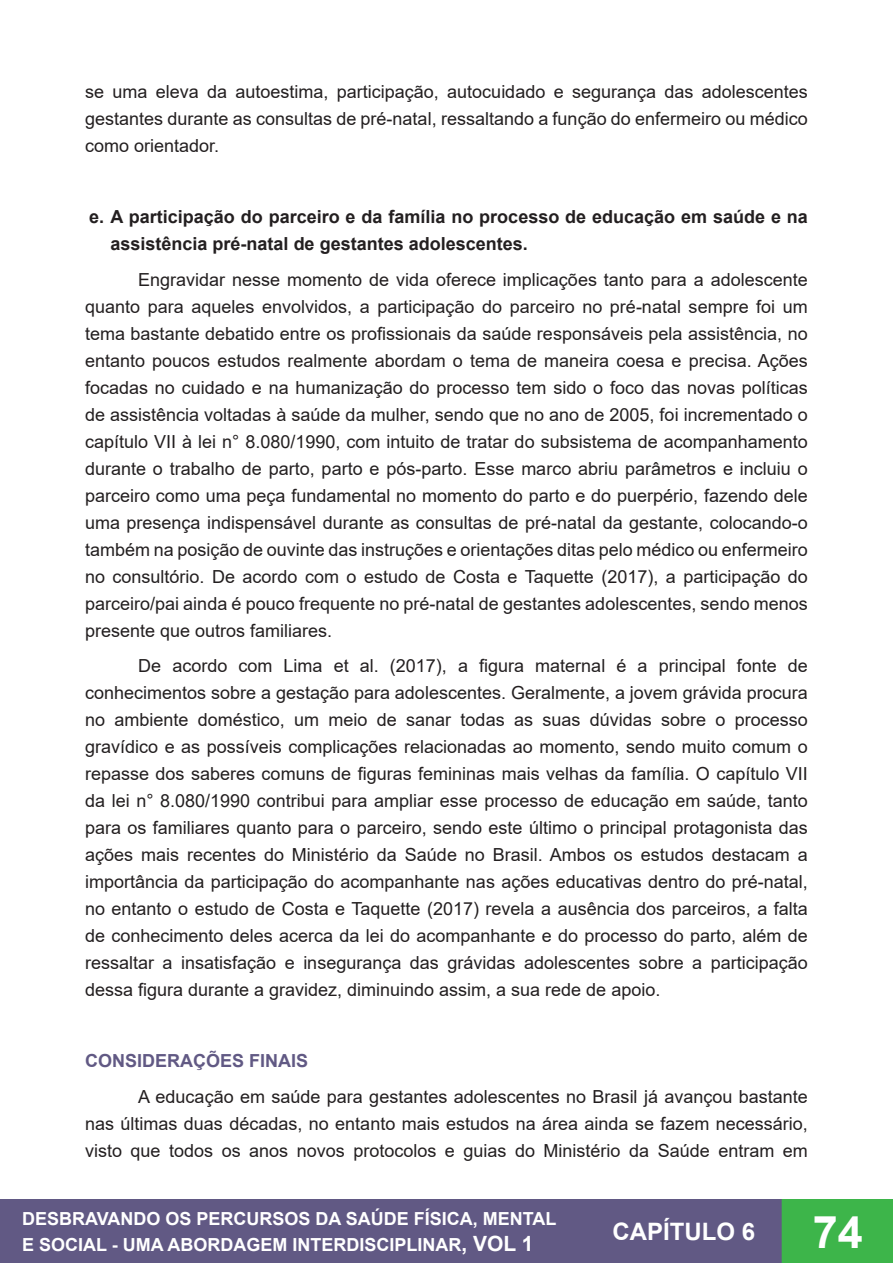
<style>
.page{position:relative;width:893px;height:1263px;background:#fff}
.page>*{position:absolute;margin:0;border:0;box-sizing:border-box;transform-origin:0 0}
.t1{font:700 45px "Arial";color:#fff}
.t2{font:700 24px "Arial";color:#fff}
.Normal__Web{font:18px/27px "Arial";color:#231f20;text-align:justify}
.t3{font:700 18px/27px "Arial";color:#231f20}
.t4{font:700 18px/26.5px "Arial";color:#fff}
.t5{font:700 18px "Arial";color:#615984}
.s1{font-size:21px}
</style>
<div class="page">
<div style="left:0;top:1200px;width:782px;height:63px;background:#615984"></div>
<div style="left:0;top:1199px;width:783px;height:64px;border:2px solid #615984"></div>
<div style="left:782px;top:1200px;width:111px;height:63px;background:#3db54a"></div>
<div style="left:782px;top:1199px;width:111px;height:64px;border:2px solid #3db54a"></div>
<p class="Normal__Web" style="left:85px;top:78px;width:724px">se uma eleva da autoestima, participação, autocuidado e segurança das adolescentes gestantes durante as consultas de pré-natal, ressaltando a função do enfermeiro ou médico como orientador.</p>
<p class="t3" style="left:111px;top:204px;width:699px;text-indent:-21px">e. A participação do parceiro e da família no processo de educação em saúde e na assistência pré-natal de gestantes adolescentes.</p>
<p class="Normal__Web" style="left:85px;top:266px;width:724px;text-indent:53px">Engravidar nesse momento de vida oferece implicações tanto para a adolescente quanto para aqueles envolvidos, a participação do parceiro no pré-natal sempre foi um tema bastante debatido entre os profissionais da saúde responsáveis pela assistência, no entanto poucos estudos realmente abordam o tema de maneira coesa e precisa. Ações focadas no cuidado e na humanização do processo tem sido o foco das novas políticas de assistência voltadas à saúde da mulher, sendo que no ano de 2005, foi incrementado o capítulo VII à lei n° 8.080/1990, com intuito de tratar do subsistema de acompanhamento durante o trabalho de parto, parto e pós-parto. Esse marco abriu parâmetros e incluiu o parceiro como uma peça fundamental no momento do parto e do puerpério, fazendo dele uma presença indispensável durante as consultas de pré-natal da gestante, colocando-o também na posição de ouvinte das instruções e orientações ditas pelo médico ou enfermeiro no consultório. De acordo com o estudo de Costa e Taquette (2017), a participação do parceiro/pai ainda é pouco frequente no pré-natal de gestantes adolescentes, sendo menos presente que outros familiares.</p>
<p class="Normal__Web" style="left:85px;top:652px;width:724px;text-indent:53px">De acordo com Lima et al. (2017), a figura maternal é a principal fonte de conhecimentos sobre a gestação para adolescentes. Geralmente, a jovem grávida procura no ambiente doméstico, um meio de sanar todas as suas dúvidas sobre o processo gravídico e as possíveis complicações relacionadas ao momento, sendo muito comum o repasse dos saberes comuns de figuras femininas mais velhas da família. O capítulo VII da lei n° 8.080/1990 contribui para ampliar esse processo de educação em saúde, tanto para os familiares quanto para o parceiro, sendo este último o principal protagonista das ações mais recentes do Ministério da Saúde no Brasil. Ambos os estudos destacam a importância da participação do acompanhante nas ações educativas dentro do pré-natal, no entanto o estudo de Costa e Taquette (2017) revela a ausência dos parceiros, a falta de conhecimento deles acerca da lei do acompanhante e do processo do parto, além de ressaltar a insatisfação e insegurança das grávidas adolescentes sobre a participação dessa figura durante a gravidez, diminuindo assim, a sua rede de apoio.</p>
<p class="t5" style="left:85px;top:1048px;width:225px">CONSIDERAÇÕES FINAIS</p>
<p class="Normal__Web" style="left:85px;top:1083px;width:724px;text-indent:53px">A educação em saúde para gestantes adolescentes no Brasil já avançou bastante nas últimas duas décadas, no entanto mais estudos na área ainda se fazem necessário, visto que todos os anos novos protocolos e guias do Ministério da Saúde entram em</p>
<p class="t4" style="left:22px;top:1205px;width:536px">DESBRAVANDO OS PERCURSOS DA SAÚDE FÍSICA, MENTAL<br>E SOCIAL - UMA ABORDAGEM INTERDISCIPLINAR<span class="s1">, VOL 1</span></p>
<h1 class="t1" style="left:813px;top:1200px;width:52px">74</h1>
<h2 class="t2" style="left:612px;top:1215px;width:144px">CAPÍTULO 6</h2>
</div>
